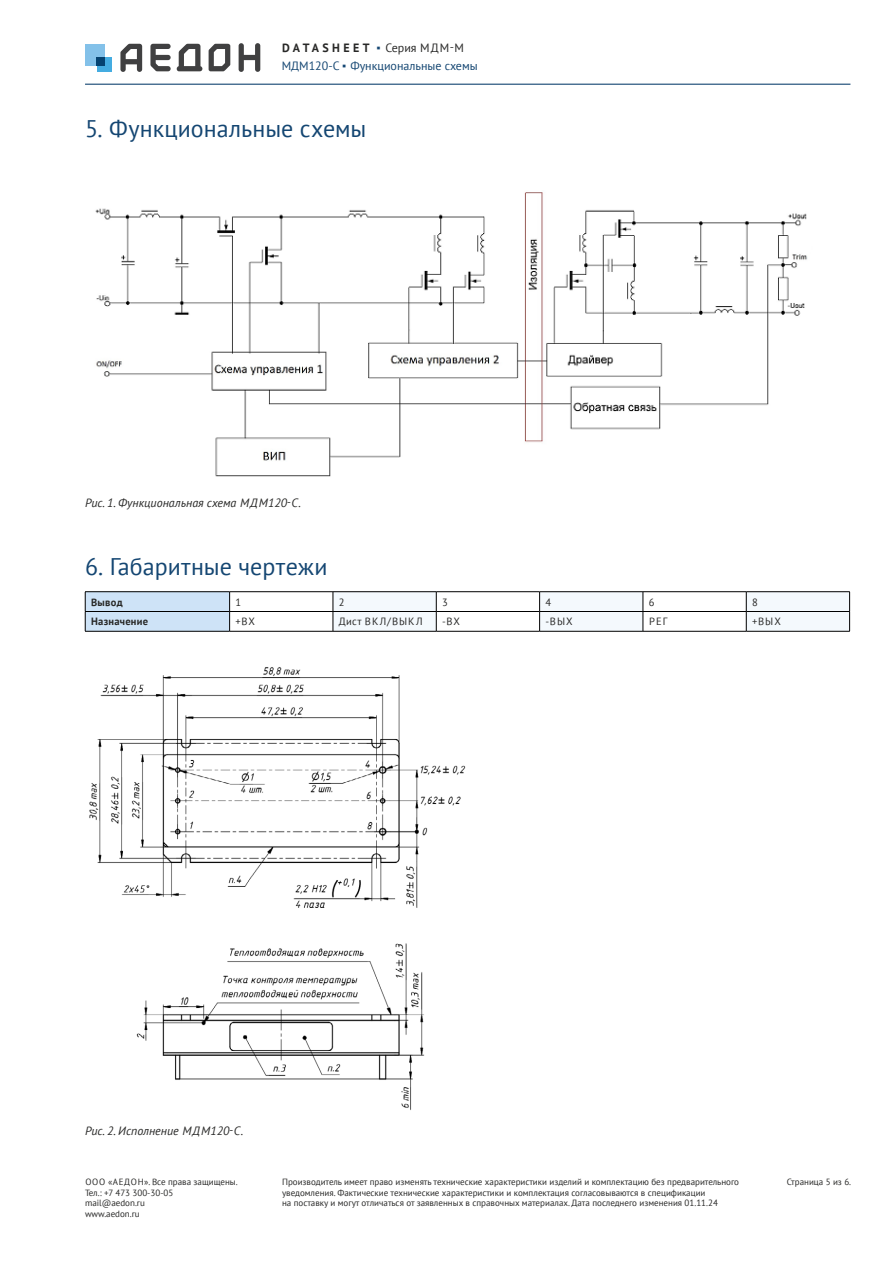
<style>
.page{position:relative;width:893px;height:1263px;background:#fff}
.page>*{position:absolute;margin:0;border:0;box-sizing:border-box;transform-origin:0 0}
.t1{font:24px "PT Sans";color:#144672}
.t2{font:italic 12px "PT Sans";color:#282827}
.t3{font:12px "PT Sans";color:#144672}
.t4{font:12px "PT Sans";color:#282827}
.t5{font:10.5px "PT Sans";letter-spacing:.095em;color:#282827}
.t6{font:700 10.5px "PT Sans";letter-spacing:.025em;color:#282827}
.t7{font:9px/10.8px "PT Sans";color:#282827}
.s1{font-weight:700}
.s2{font-family:"Arial";font-weight:900;color:#144672}
.s3{font-family:"Arial";font-weight:900}
</style>
<div class="page">
<hr style="left:85px;top:84px;width:765px;height:1px;background:#144672">
<svg style="left:239px;top:43px;width:21px;height:29px"></svg>
<svg style="left:177px;top:44px;width:25px;height:27px"></svg>
<svg style="left:209px;top:44px;width:21px;height:27px"></svg>
<svg style="left:150px;top:44px;width:21px;height:27px"></svg>
<svg style="left:120px;top:44px;width:22px;height:28px"></svg>
<div style="left:85px;top:44px;width:20px;height:22px;background:#83c1e9"></div>
<div style="left:97px;top:57px;width:14px;height:14px;background:#44ace1"></div>
<div style="left:97px;top:57px;width:8px;height:9px;background:#054371"></div>
<img style="left:95px;top:192px;width:713px;height:285px">
<hr style="left:85px;top:591px;width:145px;height:1px;background:#000">
<hr style="left:230px;top:591px;width:103px;height:1px;background:#000">
<hr style="left:333px;top:591px;width:103px;height:1px;background:#000">
<hr style="left:436px;top:591px;width:104px;height:1px;background:#000">
<hr style="left:540px;top:591px;width:103px;height:1px;background:#000">
<hr style="left:643px;top:591px;width:103px;height:1px;background:#000">
<hr style="left:746px;top:591px;width:104px;height:1px;background:#000">
<hr style="left:230px;top:611px;width:103px;height:1px;background:#000">
<svg style="left:85px;top:592px;width:145px;height:39px"></svg>
<svg style="left:333px;top:592px;width:517px;height:39px"></svg>
<hr style="left:85px;top:631px;width:145px;height:1px;background:#000">
<hr style="left:230px;top:631px;width:103px;height:1px;background:#000">
<hr style="left:333px;top:631px;width:103px;height:1px;background:#000">
<hr style="left:436px;top:631px;width:104px;height:1px;background:#000">
<hr style="left:540px;top:631px;width:103px;height:1px;background:#000">
<hr style="left:643px;top:631px;width:103px;height:1px;background:#000">
<hr style="left:746px;top:631px;width:104px;height:1px;background:#000">
<img style="left:89px;top:667px;width:377px;height:443px">
<h2 class="t4" style="left:282px;top:40px;width:183px"><span class="s1">DATASHEET</span> <span class="s2">▪</span> Серия МДМ-М</h2>
<h2 class="t3" style="left:282px;top:58px;width:197px">МДМ120-С <span class="s3">▪</span> Функциональные схемы</h2>
<h1 class="t1" style="left:85px;top:113px;width:283px">5. Функциональные схемы</h1>
<h2 class="t2" style="left:85px;top:495px;width:218px">Рис. 1. Функциональная схема МДМ120-С.</h2>
<h1 class="t1" style="left:85px;top:551px;width:244px">6. Габаритные чертежи</h1>
<p class="t6" style="left:91px;top:595px;width:33px">Вывод</p>
<p class="t5" style="left:236px;top:595px;width:7px">1</p>
<p class="t5" style="left:339px;top:595px;width:7px">2</p>
<p class="t5" style="left:442px;top:595px;width:7px">3</p>
<p class="t5" style="left:546px;top:595px;width:7px">4</p>
<p class="t5" style="left:649px;top:595px;width:7px">6</p>
<p class="t5" style="left:752px;top:595px;width:7px">8</p>
<p class="t6" style="left:91px;top:615px;width:58px">Назначение</p>
<p class="t5" style="left:236px;top:615px;width:21px">+ВХ</p>
<p class="t5" style="left:339px;top:615px;width:85px">Дист ВКЛ/ВЫКЛ</p>
<p class="t5" style="left:442px;top:615px;width:19px">-ВХ</p>
<p class="t5" style="left:546px;top:615px;width:29px">-ВЫХ</p>
<p class="t5" style="left:649px;top:615px;width:20px">РЕГ</p>
<p class="t5" style="left:752px;top:615px;width:30px">+ВЫХ</p>
<h2 class="t2" style="left:85px;top:1123px;width:160px">Рис. 2. Исполнение МДМ120-С.</h2>
<p class="t7" style="left:282px;top:1176px;width:459px">Производитель имеет право изменять технические характеристики изделий и комплектацию без предварительного уведомления. Фактические технические характеристики и комплектация согласовываются в спецификации<br>на поставку и могут отличаться от заявленных в справочных материалах. Дата последнего изменения 01.11.24</p>
<p class="t7" style="left:85px;top:1176px;width:154px">ООО «АЕДОН». Все права защищены.</p>
<p class="t7" style="left:787px;top:1176px;width:66px">Страница 5 из 6.</p>
<p class="t7" style="left:85px;top:1187px;width:90px">Тел.: +7 473 300-30-05 mail@aedon.ru www.aedon.ru</p>
</div>
